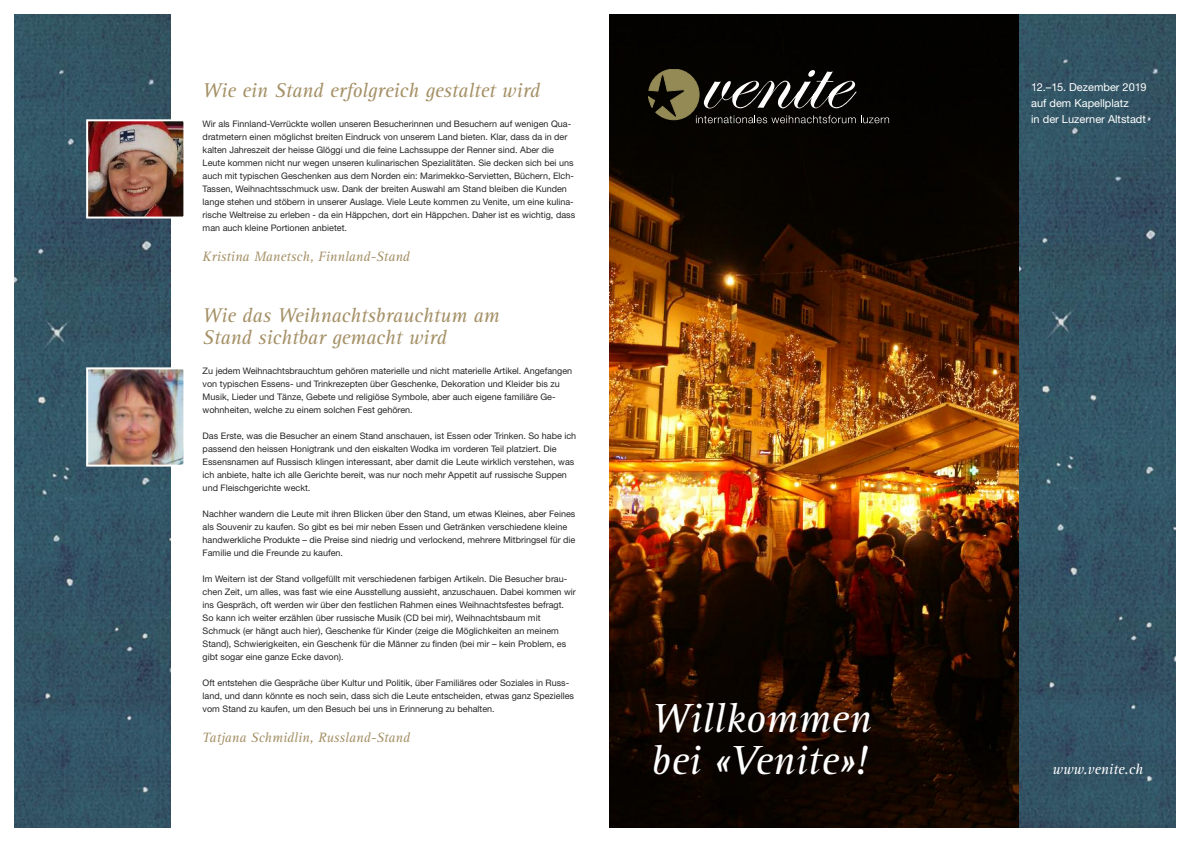
<style>
.page{position:relative;width:1191px;height:842px;background:#fff}
.page>*{position:absolute;margin:0;border:0;box-sizing:border-box;transform-origin:0 0}
.t1{font:italic 42px/42px "Rotis Serif Pro";color:#fff}
.t2{font:italic 20.6px/22px "Rotis Serif Pro";letter-spacing:-.005em;color:#a59167}
.t3{font:italic 15px "Rotis Serif Pro";color:#fff}
.t4{font:italic 14px "Rotis Serif Pro";color:#a59167}
.t5{font:11px/16px "Helvetica Neue";color:#fff}
.t6{font:9px/13px "Helvetica Neue";color:#272526}
</style>
<div class="page">
<img style="left:609px;top:14px;width:410px;height:814px">
<svg style="left:648px;top:69px;width:241px;height:54px;background:#35322a"></svg>
<img style="left:1019px;top:14px;width:156px;height:814px">
<img style="left:14px;top:14px;width:156px;height:814px">
<img style="left:89px;top:122px;width:93px;height:94px">
<div style="left:86px;top:119px;width:99px;height:100px;border:2px solid #fff"></div>
<img style="left:89px;top:370px;width:93px;height:94px">
<div style="left:86px;top:367px;width:99px;height:100px;border:2px solid #fff"></div>
<h2 class="t2" style="left:203px;top:81px;width:339px">Wie ein Stand erfolgreich gestaltet wird</h2>
<p class="t6" style="left:203px;top:118px;width:374px">Wir als Finnland-Verrückte wollen unseren Besucherinnen und Besuchern auf wenigen Qua&shy;dratmetern einen möglichst breiten Eindruck von unserem Land bieten. Klar, dass da in der kalten Jahreszeit der heisse Glöggi und die feine Lachssuppe der Renner sind. Aber die Leute kommen nicht nur wegen unseren kulinarischen Spezialitäten. Sie decken sich bei uns auch mit typischen Geschenken aus dem Norden ein: Marimekko-Servietten, Büchern, Elch-Tassen, Weihnachtsschmuck usw. Dank der breiten Auswahl am Stand bleiben die Kunden lange stehen und stöbern in unserer Auslage. Viele Leute kommen zu Venite, um eine kulina&shy;rische Weltreise zu erleben - da ein Häppchen, dort ein Häppchen. Daher ist es wichtig, dass man auch kleine Portionen anbietet.</p>
<h3 class="t4" style="left:203px;top:251px;width:209px">Kristina Manetsch, Finnland-Stand</h3>
<h2 class="t2" style="left:203px;top:306px;width:298px">Wie das Weihnachtsbrauchtum am<br>Stand sichtbar gemacht wird</h2>
<p class="t6" style="left:203px;top:365px;width:371px">Zu jedem Weihnachtsbrauchtum gehören materielle und nicht materielle Artikel. Angefangen von typischen Essens- und Trinkrezepten über Geschenke, Dekoration und Kleider bis zu Musik, Lieder und Tänze, Gebete und religiöse Symbole, aber auch eigene familiäre Ge&shy;wohnheiten, welche zu einem solchen Fest gehören.</p>
<p class="t6" style="left:203px;top:430px;width:375px">Das Erste, was die Besucher an einem Stand anschauen, ist Essen oder Trinken. So habe ich passend den heissen Honigtrank und den eiskalten Wodka im vorderen Teil platziert. Die Essensnamen auf Russisch klingen interessant, aber damit die Leute wirklich verstehen, was ich anbiete, halte ich alle Gerichte bereit, was nur noch mehr Appetit auf russische Suppen und Fleischgerichte weckt.</p>
<p class="t6" style="left:203px;top:508px;width:374px">Nachher wandern die Leute mit ihren Blicken über den Stand, um etwas Kleines, aber Feines als Souvenir zu kaufen. So gibt es bei mir neben Essen und Getränken verschiedene kleine handwerkliche Produkte – die Preise sind niedrig und verlockend, mehrere Mitbringsel für die Familie und die Freunde zu kaufen.</p>
<p class="t6" style="left:203px;top:573px;width:375px">Im Weitern ist der Stand vollgefüllt mit verschiedenen farbigen Artikeln. Die Besucher brau&shy;chen Zeit, um alles, was fast wie eine Ausstellung aussieht, anzuschauen. Dabei kommen wir ins Gespräch, oft werden wir über den festlichen Rahmen eines Weihnachtsfestes befragt.<br>So kann ich weiter erzählen über russische Musik (CD bei mir), Weihnachtsbaum mit Schmuck (er hängt auch hier), Geschenke für Kinder (zeige die Möglichkeiten an meinem Stand), Schwierigkeiten, ein Geschenk für die Männer zu finden (bei mir – kein Problem, es gibt sogar eine ganze Ecke davon).</p>
<p class="t6" style="left:203px;top:677px;width:373px">Oft entstehen die Gespräche über Kultur und Politik, über Familiäres oder Soziales in Russ&shy;land, und dann könnte es noch sein, dass sich die Leute entscheiden, etwas ganz Spezielles vom Stand zu kaufen, um den Besuch bei uns in Erinnerung zu behalten.</p>
<h3 class="t4" style="left:203px;top:732px;width:209px">Tatjana Schmidlin, Russland-Stand</h3>
<h1 class="t1" style="left:651px;top:702px;width:222px">Willkommen bei «Venite»!</h1>
<p class="t5" style="left:1031px;top:80px;width:117px">12.–15. Dezember 2019 auf dem Kapellplatz<br>in der Luzerner Altstadt</p>
<h3 class="t3" style="left:1052px;top:764px;width:92px">www.venite.ch</h3>
</div>
